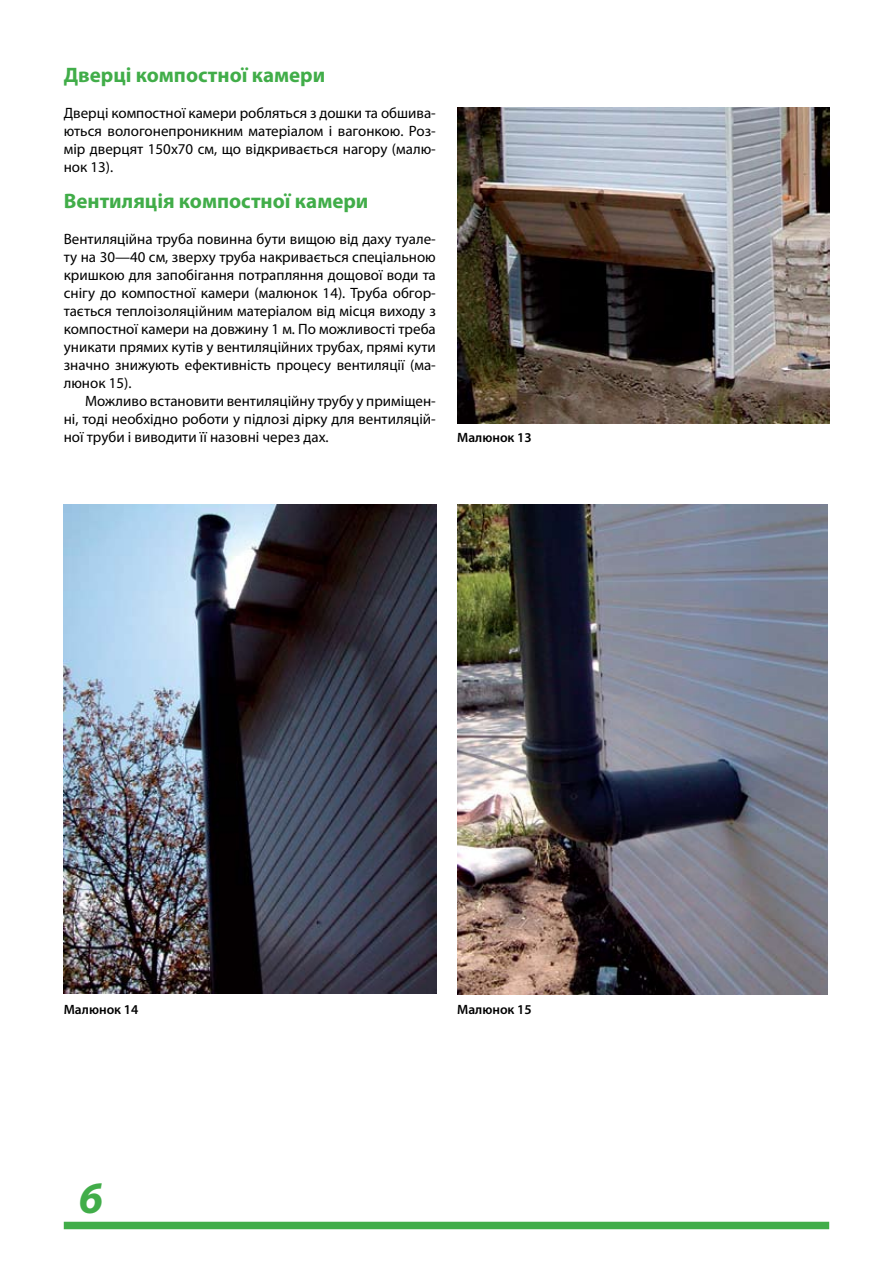
<style>
.page{position:relative;width:893px;height:1263px;background:#fff}
.page>*{position:absolute;margin:0;border:0;box-sizing:border-box;transform-origin:0 0}
.t1{font:italic 700 45px "Myriad Pro";color:#41ad49}
.t2{font:700 21px "Myriad Pro";color:#41ad49}
.t3{font:15px/18px "Myriad Pro";color:#000;text-align:justify}
.t4{font:600 13.5px "Myriad Pro";color:#000}
</style>
<div class="page">
<div style="left:64px;top:1222px;width:765px;height:7px;background:#41ad49"></div>
<img style="left:457px;top:107px;width:372px;height:317px">
<img style="left:64px;top:505px;width:373px;height:489px">
<img style="left:457px;top:505px;width:370px;height:489px">
<h2 class="t2" style="left:64px;top:61px;width:263px">Дверці компостної камери</h2>
<p class="t3" style="left:64px;top:104px;width:374px">Дверці компостної камери робляться з дошки та обшива&shy;ються вологонепроникним матеріалом і вагонкою. Роз&shy;мір дверцят 150х70 см, що відкривається нагору (малю&shy;нок 13).</p>
<h2 class="t2" style="left:64px;top:187px;width:306px">Вентиляція компостної камери</h2>
<p class="t3" style="left:64px;top:230px;width:374px">Вентиляційна труба повинна бути вищою від даху туале&shy;ту на 30—40 см, зверху труба накривається спеціальною кришкою для запобігання потрапляння дощової води та снігу до компостної камери (малюнок 14). Труба обгор&shy;тається теплоізоляційним матеріалом від місця виходу з компостної камери на довжину 1 м. По можливості треба уникати прямих кутів у вентиляційних трубах, прямі кути значно знижують ефективність процесу вентиляції (ма&shy;люнок 15).</p>
<p class="t3" style="left:64px;top:392px;width:374px;text-indent:21px">Можливо встановити вентиляційну трубу у приміщен&shy;ні, тоді необхідно роботи у підлозі дірку для вентиляцій&shy;ної труби і виводити її назовні через дах.</p>
<p class="t4" style="left:457px;top:429px;width:76px">Малюнок 13</p>
<p class="t4" style="left:64px;top:1000px;width:76px">Малюнок 14</p>
<p class="t4" style="left:457px;top:1000px;width:76px">Малюнок 15</p>
<h1 class="t1" style="left:79px;top:1168px;width:26px">6</h1>
</div>
